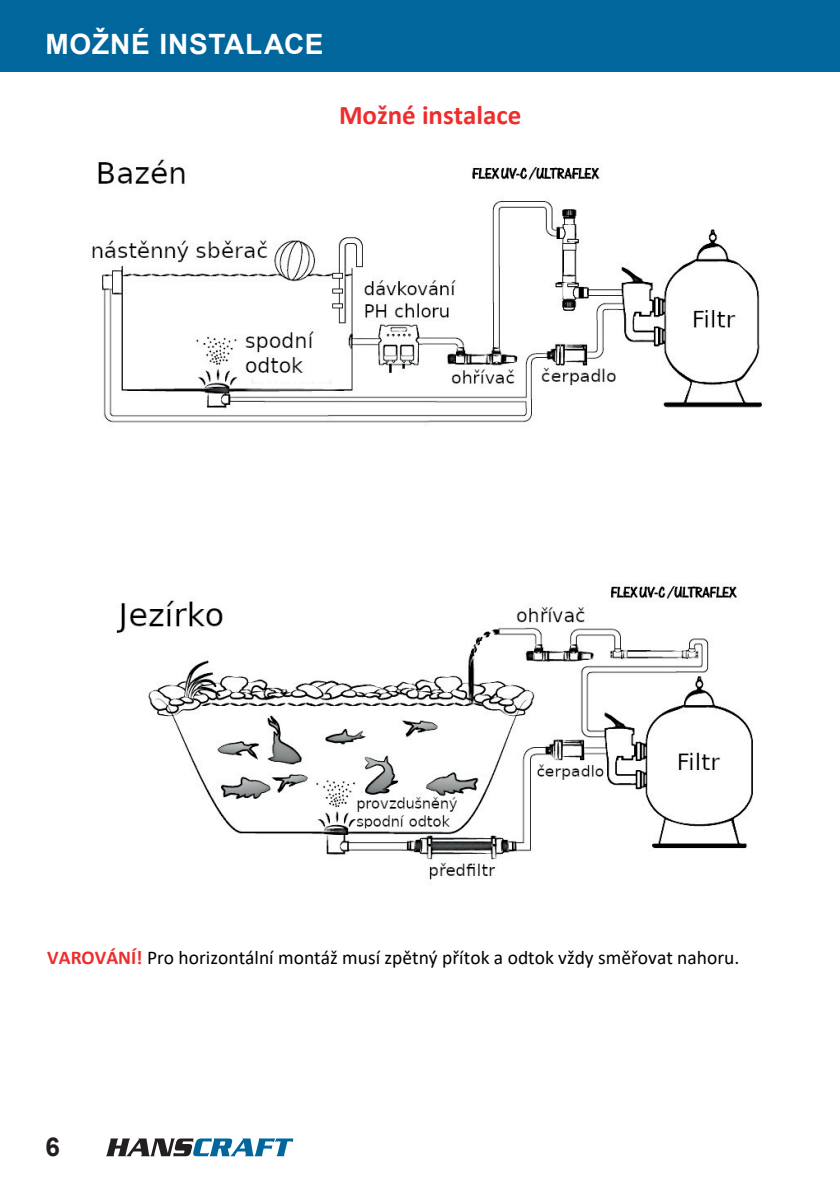
<style>
.page{position:relative;width:840px;height:1191px;background:#fff}
.page>*{position:absolute;margin:0;border:0;box-sizing:border-box;transform-origin:0 0}
.t1{font:700 28px "Arial";letter-spacing:.025em;color:#fff}
.t2{font:700 27px "Calibri";color:#ee2d2d}
.t3{font:700 26px "Arial";color:#231f20}
.t4{font:19.6px "Calibri";color:#000001}
.s1{font-weight:700;color:#ee2d2d}
</style>
<div class="page">
<img style="left:89px;top:159px;width:673px;height:264px">
<img style="left:116px;top:584px;width:637px;height:296px">
<svg style="left:106px;top:1138px;width:187px;height:18px"></svg>
<div style="left:0;top:0;width:839px;height:72px;background:#01669c"></div>
<h1 class="t1" style="left:45px;top:26px;width:279px">MOŽNÉ INSTALACE</h1>
<h2 class="t2" style="left:339px;top:101px;width:184px">Možné instalace</h2>
<p class="t4" style="left:47px;top:948px;width:693px"><span class="s1">VAROVÁNÍ!</span> Pro horizontální montáž musí zpětný přítok a odtok vždy směřovat nahoru.</p>
<h3 class="t3" style="left:45px;top:1130px;width:16px">6</h3>
</div>
